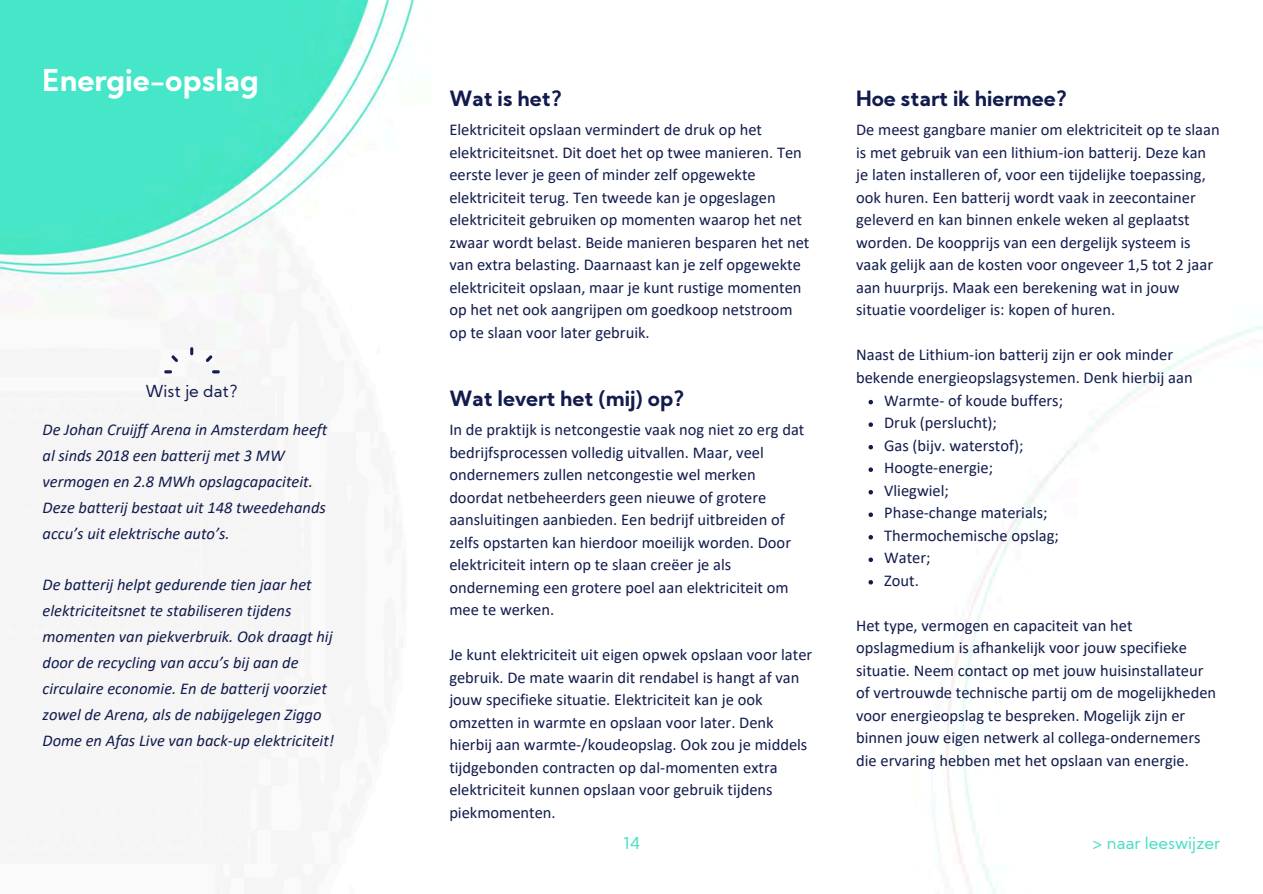
<style>
.page{position:relative;width:1263px;height:894px;background:#fff}
.page>*{position:absolute;margin:0;border:0;box-sizing:border-box;transform-origin:0 0}
.t1{font:700 30px "Kumbh Sans";color:#fff}
.t2{font:700 21px "Kumbh Sans";color:#121b4d}
.t3{font:16.5px/22.5px "Calibri";color:#121b4d}
.t4{font:italic 16.5px/25.8px "Calibri";color:#121b4d}
.t5{font:16.5px "Kumbh Sans";color:#4adec5}
.t6{font:16.5px "Kumbh Sans";color:#121b4d}
</style>
<div class="page">
<img style="left:0;top:0;width:1262px;height:893px">
<svg style="left:868px;top:400px;width:5px;height:4px"></svg>
<svg style="left:868px;top:422px;width:5px;height:5px"></svg>
<svg style="left:868px;top:445px;width:5px;height:4px"></svg>
<svg style="left:868px;top:467px;width:5px;height:5px"></svg>
<svg style="left:868px;top:490px;width:5px;height:4px"></svg>
<svg style="left:868px;top:512px;width:5px;height:5px"></svg>
<svg style="left:868px;top:535px;width:5px;height:4px"></svg>
<svg style="left:868px;top:557px;width:5px;height:5px"></svg>
<svg style="left:868px;top:580px;width:5px;height:4px"></svg>
<img style="left:163px;top:347px;width:57px;height:27px">
<p class="t1" style="left:43px;top:69px;width:218px">Energie-opslag</p>
<p class="t6" style="left:145px;top:385px;width:94px">Wist je dat?</p>
<p class="t4" style="left:43px;top:418px;width:286px">De Johan Cruijff Arena in Amsterdam heeft al sinds 2018 een batterij met 3 MW vermogen en 2.8 MWh opslagcapaciteit.<br>Deze batterij bestaat uit 148 tweedehands accu’s uit elektrische auto’s.</p>
<p class="t4" style="left:43px;top:573px;width:293px">De batterij helpt gedurende tien jaar het elektriciteitsnet te stabiliseren tijdens momenten van piekverbruik. Ook draagt hij door de recycling van accu’s bij aan de circulaire economie. En de batterij voorziet zowel de Arena, als de nabijgelegen Ziggo Dome en Afas Live van back-up elektriciteit!</p>
<p class="t2" style="left:449px;top:91px;width:114px">Wat is het?</p>
<h1 class="t3" style="left:449px;top:120px;width:362px">Elektriciteit opslaan vermindert de druk op het elektriciteitsnet. Dit doet het op twee manieren. Ten eerste lever je geen of minder zelf opgewekte elektriciteit terug. Ten tweede kan je opgeslagen elektriciteit gebruiken op momenten waarop het net zwaar wordt belast. Beide manieren besparen het net van extra belasting. Daarnaast kan je zelf opgewekte elektriciteit opslaan, maar je kunt rustige momenten op het net ook aangrijpen om goedkoop netstroom op te slaan voor later gebruik.</h1>
<p class="t2" style="left:449px;top:390px;width:237px">Wat levert het (mij) op?</p>
<p class="t3" style="left:449px;top:419px;width:357px">In de praktijk is netcongestie vaak nog niet zo erg dat bedrijfsprocessen volledig uitvallen. Maar, veel ondernemers zullen netcongestie wel merken doordat netbeheerders geen nieuwe of grotere aansluitingen aanbieden. Een bedrijf uitbreiden of zelfs opstarten kan hierdoor moeilijk worden. Door elektriciteit intern op te slaan creëer je als onderneming een grotere poel aan elektriciteit om mee te werken.</p>
<p class="t3" style="left:449px;top:644px;width:364px">Je kunt elektriciteit uit eigen opwek opslaan voor later gebruik. De mate waarin dit rendabel is hangt af van jouw specifieke situatie. Elektriciteit kan je ook omzetten in warmte en opslaan voor later. Denk hierbij aan warmte-/koudeopslag. Ook zou je middels tijdgebonden contracten op dal-momenten extra elektriciteit kunnen opslaan voor gebruik tijdens piekmomenten.</p>
<p class="t2" style="left:856px;top:91px;width:213px">Hoe start ik hiermee?</p>
<h2 class="t3" style="left:856px;top:120px;width:365px">De meest gangbare manier om elektriciteit op te slaan is met gebruik van een lithium-ion batterij. Deze kan je laten installeren of, voor een tijdelijke toepassing, ook huren. Een batterij wordt vaak in zeecontainer geleverd en kan binnen enkele weken al geplaatst worden. De koopprijs van een dergelijk systeem is vaak gelijk aan de kosten voor ongeveer 1,5 tot 2 jaar aan huurprijs. Maak een berekening wat in jouw situatie voordeliger is: kopen of huren.</h2>
<h2 class="t3" style="left:856px;top:345px;width:338px">Naast de Lithium-ion batterij zijn er ook minder bekende energieopslagsystemen. Denk hierbij aan</h2>
<p class="t3" style="left:884px;top:390px;width:180px">Warmte- of koude buffers;</p>
<h2 class="t3" style="left:884px;top:412px;width:114px">Druk (perslucht);</h2>
<p class="t3" style="left:884px;top:435px;width:141px">Gas (bijv. waterstof);</p>
<p class="t3" style="left:884px;top:457px;width:111px">Hoogte-energie;</p>
<p class="t3" style="left:884px;top:480px;width:66px">Vliegwiel;</p>
<p class="t3" style="left:884px;top:502px;width:165px">Phase-change materials;</p>
<p class="t3" style="left:884px;top:525px;width:176px">Thermochemische opslag;</p>
<p class="t3" style="left:884px;top:547px;width:48px">Water;</p>
<p class="t3" style="left:884px;top:570px;width:36px">Zout.</p>
<p class="t3" style="left:856px;top:615px;width:362px">Het type, vermogen en capaciteit van het opslagmedium is afhankelijk voor jouw specifieke situatie. Neem contact op met jouw huisinstallateur of vertrouwde technische partij om de mogelijkheden voor energieopslag te bespreken. Mogelijk zijn er binnen jouw eigen netwerk al collega-ondernemers die ervaring hebben met het opslaan van energie.</p>
<p class="t5" style="left:623px;top:836px;width:18px">14</p>
<p class="t5" style="left:1092px;top:836px;width:130px">&gt; naar leeswijzer</p>
</div>
